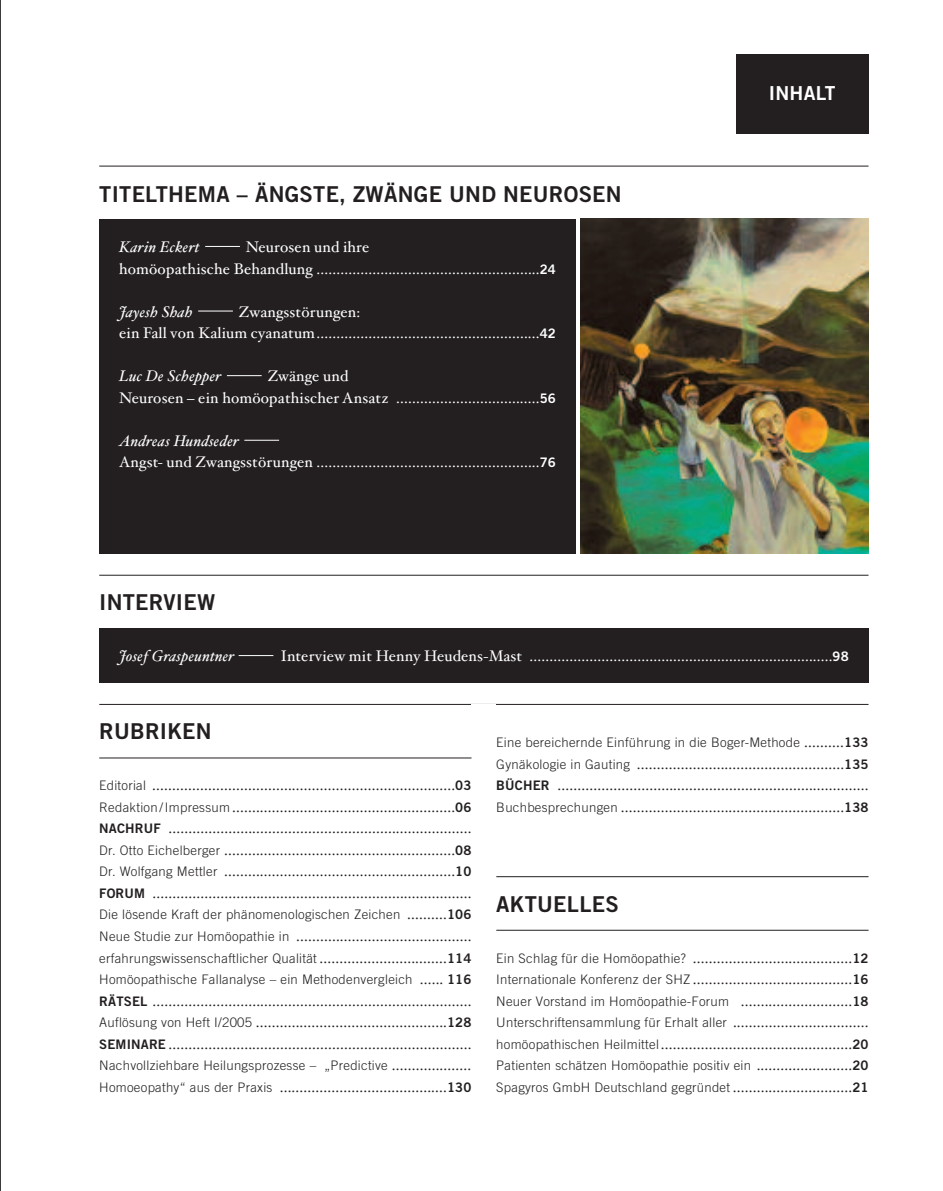
<style>
.page{position:relative;width:943px;height:1191px;background:#fff}
.page>*{position:absolute;margin:0;border:0;box-sizing:border-box;transform-origin:0 0}
.t1{font:21.88px "Trade Gothic Bold Two";letter-spacing:.01em;color:#231f20}
.t2{font:19.25px "Trade Gothic Bold Two";letter-spacing:.01em;color:#fff}
.t3{font:15.4px/21.5px "Hoefler Text";color:#231f20;text-align:justify}
.t4{font:15.4px/21.5px "Hoefler Text";letter-spacing:.01em;color:#fff}
.t5{font:italic 15.4px "Hoefler Text";letter-spacing:.02em;color:#fff}
.t6{font:300 13.12px/21.5px "Trade Gothic";letter-spacing:.02em;color:#231f20}
.s1{font-family:"Trade Gothic Bold Two";font-size:13.12px}
.s2{font-style:italic}
.s3{font-family:"Trade Gothic";font-weight:300;font-size:13.12px}
.s4{font-family:"Hoefler Text";font-weight:400;font-size:15.4px}
.s5{font-family:"Trade Gothic Bold Two";font-weight:400}
</style>
<div class="page">
<div style="left:735px;top:55px;width:133px;height:79px;background:#231f20"></div>
<div style="left:99px;top:219px;width:476px;height:334px;background:#231f20"></div>
<img style="left:580px;top:219px;width:288px;height:334px">
<hr style="left:99px;top:166px;width:769px;height:1px;background:#231f20">
<hr style="left:244px;top:440px;width:35px;height:1px;background:#fff">
<hr style="left:227px;top:375px;width:35px;height:1px;background:#fff">
<hr style="left:198px;top:311px;width:35px;height:1px;background:#fff">
<hr style="left:205px;top:246px;width:35px;height:1px;background:#fff">
<hr style="left:99px;top:575px;width:769px;height:1px;background:#231f20">
<hr style="left:99px;top:704px;width:769px;height:1px;background:#231f20">
<div style="left:99px;top:628px;width:769px;height:54px;background:#231f20"></div>
<hr style="left:239px;top:655px;width:34px;height:1px;background:#fff">
<hr style="left:496px;top:876px;width:372px;height:1px;background:#231f20">
<hr style="left:99px;top:757px;width:372px;height:1px;background:#231f20">
<hr style="left:496px;top:930px;width:372px;height:1px;background:#231f20">
<div style="left:471px;top:704px;width:25px;height:51px;background:#fff"></div>
<hr style="left:0;top:0;width:1px;height:1191px;background:#231f20">
<h1 class="t1" style="left:99px;top:186px;width:524px">TITELTHEMA – ÄNGSTE, ZWÄNGE UND NEUROSEN</h1>
<p class="t4" style="left:119px;top:236px;width:438px;text-indent:127px">Neurosen und ihre<br>homöopathische Behandlung ........................................................<span class="s1">24</span></p>
<p class="t5" style="left:119px;top:302px;width:75px">Jayesh Shah</p>
<p class="t5" style="left:119px;top:238px;width:82px">Karin Eckert</p>
<p class="t4" style="left:119px;top:300px;width:438px;text-indent:120px">Zwangsstörungen:<br>ein Fall von Kalium cyanatum........................................................<span class="s1">42</span></p>
<p class="t5" style="left:119px;top:367px;width:104px">Luc De Schepper</p>
<p class="t4" style="left:119px;top:365px;width:438px;text-indent:148px">Zwänge und<br>Neurosen – ein homöopathischer Ansatz ....................................<span class="s1">56</span></p>
<p class="t4" style="left:119px;top:430px;width:438px"><span class="s2">Andreas Hundseder<br></span>Angst- und Zwangsstörungen ........................................................<span class="s1">76</span></p>
<h1 class="t1" style="left:99px;top:594px;width:117px">INTERVIEW</h1>
<p class="t2" style="left:768px;top:86px;width:68px">INHALT</p>
<p class="t5" style="left:119px;top:647px;width:117px">Josef Graspeuntner</p>
<p class="t4" style="left:281px;top:645px;width:569px">Interview mit Henny Heudens-Mast ............................................................................<span class="s1">98</span></p>
<h1 class="t1" style="left:99px;top:723px;width:114px">RUBRIKEN</h1>
<p class="t3" style="left:99px;top:774px;width:374px"><span class="s3">Editorial</span> ............................................................................<span class="s1">03<br></span><span class="s3">Redaktion/Impressum</span> ........................................................<span class="s1">06<br>NACHRUF</span> ............................................................................<br><span class="s3">Dr. Otto Eichelberger</span> ..........................................................<span class="s1">08<br></span><span class="s3">Dr. Wolfgang Mettler</span> ..........................................................<span class="s1">10<br>FORUM</span> ................................................................................</p>
<p class="t6" style="left:99px;top:905px;width:374px">Die lösende Kraft der phänomenologischen Zeichen <span class="s4">..........</span><span class="s5">106</span></p>
<p class="t3" style="left:99px;top:925px;width:374px"><span class="s3">Neue Studie zur Homöopathie in</span> ............................................</p>
<p class="t6" style="left:99px;top:948px;width:374px">erfahrungswissenschaftlicher Qualität <span class="s4">................................</span><span class="s5">114<br></span>Homöopathische Fallanalyse – ein Methodenvergleich <span class="s4">......</span> <span class="s5">116</span></p>
<p class="t3" style="left:99px;top:989px;width:374px"><span class="s1">RÄTSEL</span> ................................................................................<br><span class="s3">Auflösung von Heft I/2005</span> ................................................<span class="s1">128<br>SEMINARE</span> ............................................................................</p>
<p class="t6" style="left:99px;top:1056px;width:373px">Nachvollziehbare Heilungsprozesse – „Predictive <span class="s4">....................</span></p>
<p class="t3" style="left:99px;top:1075px;width:374px"><span class="s3">Homoeopathy“ aus der Praxis</span> ..........................................<span class="s1">130</span></p>
<p class="t6" style="left:496px;top:733px;width:374px">Eine bereichernde Einführung in die Boger-Methode <span class="s4">..........</span><span class="s5">133</span></p>
<p class="t3" style="left:496px;top:752px;width:374px"><span class="s3">Gynäkologie in Gauting</span> ....................................................<span class="s1">135<br>BÜCHER</span> ..............................................................................<br><span class="s3">Buchbesprechungen</span> ........................................................<span class="s1">138</span></p>
<h1 class="t1" style="left:496px;top:896px;width:124px">AKTUELLES</h1>
<p class="t3" style="left:496px;top:946px;width:374px"><span class="s3">Ein Schlag für die Homöopathie?</span> ........................................<span class="s1">12<br></span><span class="s3">Internationale Konferenz der SHZ</span> ........................................<span class="s1">16</span></p>
<p class="t6" style="left:496px;top:991px;width:374px">Neuer Vorstand im Homöopathie-Forum <span class="s4">............................</span><span class="s5">18<br></span>Unterschriftensammlung für Erhalt aller <span class="s4">..................................</span></p>
<p class="t3" style="left:496px;top:1032px;width:374px"><span class="s3">homöopathischen Heilmittel</span> ................................................<span class="s1">20</span></p>
<p class="t6" style="left:496px;top:1056px;width:374px">Patienten schätzen Homöopathie positiv ein <span class="s4">........................</span><span class="s5">20<br></span>Spagyros GmbH Deutschland gegründet <span class="s4">..............................</span><span class="s5">21</span></p>
</div>
